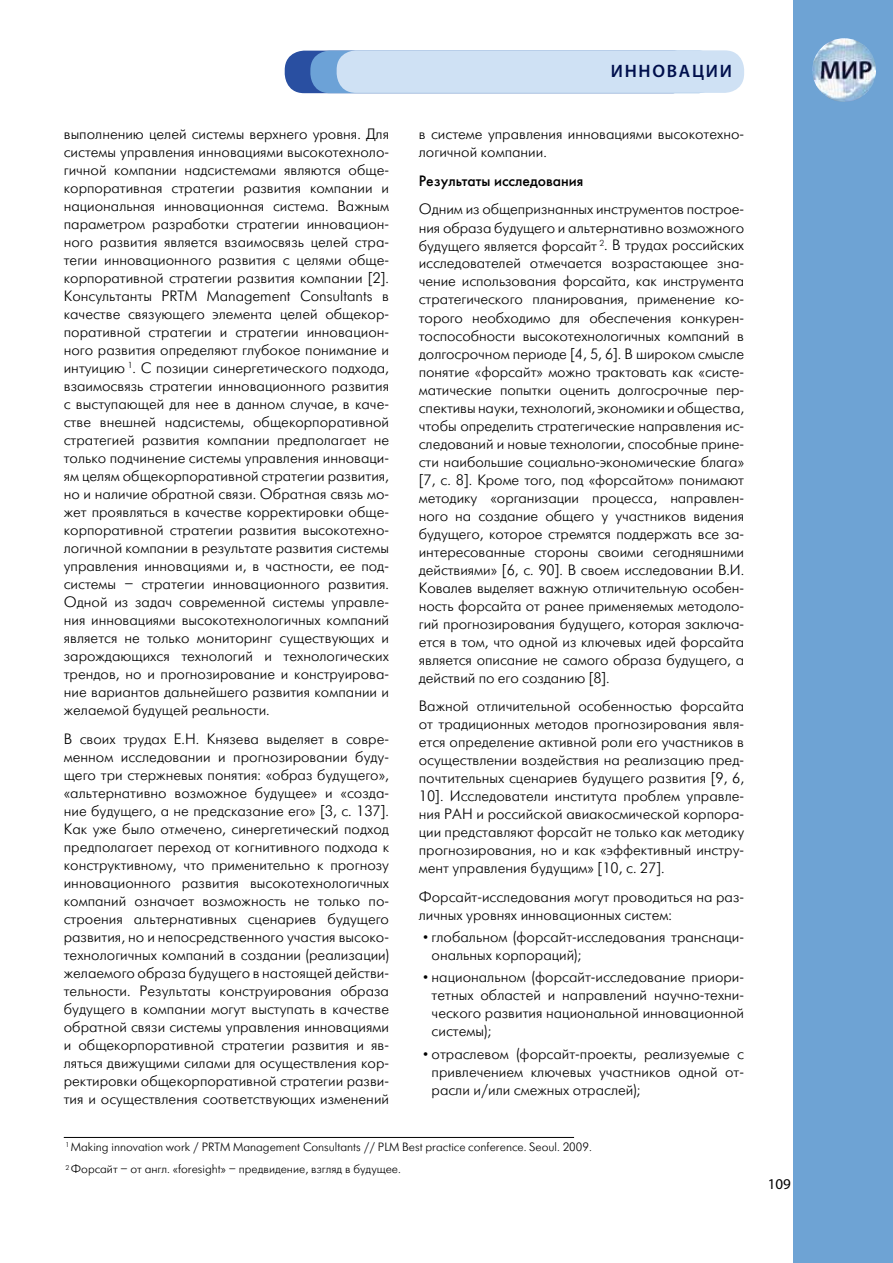
<style>
.page{position:relative;width:893px;height:1263px;background:#fff}
.page>*{position:absolute;margin:0;border:0;box-sizing:border-box;transform-origin:0 0}
.t1{font:600 18px "Myriad Pro";letter-spacing:.095em;color:#000f4c}
.t2{font:15px/18px "Futuris Light C";color:#000;text-align:justify}
.t3{font:15px "Futuris C";color:#000}
.t4{font:15px "Myriad Pro";color:#000}
.t5{font:12px/23px "Futuris Light C";color:#000}
</style>
<div class="page">
<div style="left:794px;top:0;width:99px;height:1263px;background:#6ea3d4"></div>
<img style="left:812px;top:38px;width:64px;height:64px;border-radius:32px">
<div style="left:285px;top:51px;width:407px;height:42px;background:#294fa1;border-radius:19px"></div>
<div style="left:310px;top:51px;width:408px;height:42px;background:#6ca2d7;border-radius:19px"></div>
<div style="left:337px;top:50px;width:407px;height:43px;background:#cfe1f4;border-radius:19px"></div>
<hr style="left:64px;top:1137px;width:510px;height:1px;background:#000">
<p class="t2" style="left:64px;top:125px;width:327px">выполнению целей системы верхнего уровня. Для системы управления инновациями высокотехноло&shy;гичной компании надсистемами являются обще&shy;корпоративная стратегии развития компании и национальная инновационная система. Важным параметром разработки стратегии инновацион&shy;ного развития является взаимосвязь целей стра&shy;тегии инновационного развития с целями обще&shy;корпоративной стратегии развития компании [2].<br>Консультанты PRTM Management Consultants в качестве связующего элемента целей общекор&shy;поративной стратегии и стратегии инновацион&shy;ного развития определяют глубокое понимание и интуицию <sup>1</sup>. С позиции синергетического подхода, взаимосвязь стратегии инновационного развития с выступающей для нее в данном случае, в каче&shy;стве внешней надсистемы, общекорпоративной стратегией развития компании предполагает не только подчинение системы управления инноваци&shy;ям целям общекорпоративной стратегии развития, но и наличие обратной связи. Обратная связь мо&shy;жет проявляться в качестве корректировки обще&shy;корпоративной стратегии развития высокотехно&shy;логичной компании в результате развития системы управления инновациями и, в частности, ее под&shy;системы – стратегии инновационного развития.<br>Одной из задач современной системы управле&shy;ния инновациями высокотехнологичных компаний является не только мониторинг существующих и зарождающихся технологий и технологических трендов, но и прогнозирование и конструирова&shy;ние вариантов дальнейшего развития компании и желаемой будущей реальности.</p>
<p class="t2" style="left:64px;top:730px;width:327px">В своих трудах Е.Н. Князева выделяет в совре&shy;менном исследовании и прогнозировании буду&shy;щего три стержневых понятия: «образ будущего», «альтернативно возможное будущее» и «созда&shy;ние будущего, а не предсказание его» [3, с. 137].<br>Как уже было отмечено, синергетический подход предполагает переход от когнитивного подхода к конструктивному, что применительно к прогнозу инновационного развития высокотехнологичных компаний означает возможность не только по&shy;строения альтернативных сценариев будущего развития, но и непосредственного участия высоко&shy;технологичных компаний в создании (реализации) желаемого образа будущего в настоящей действи&shy;тельности. Результаты конструирования образа будущего в компании могут выступать в качестве обратной связи системы управления инновациями и общекорпоративной стратегии развития и яв&shy;ляться движущими силами для осуществления кор&shy;ректировки общекорпоративной стратегии разви&shy;тия и осуществления соответствующих изменений</p>
<p class="t1" style="left:611px;top:59px;width:122px">инновации</p>
<p class="t2" style="left:419px;top:125px;width:327px">в системе управления инновациями высокотехно&shy;логичной компании.</p>
<p class="t3" style="left:419px;top:172px;width:166px">Результаты исследования</p>
<p class="t2" style="left:419px;top:201px;width:327px">Одним из общепризнанных инструментов построе&shy;ния образа будущего и альтернативно возможного будущего является форсайт <sup>2</sup>. В трудах российских исследователей отмечается возрастающее зна&shy;чение использования форсайта, как инструмента стратегического планирования, применение ко&shy;торого необходимо для обеспечения конкурен&shy;тоспособности высокотехнологичных компаний в долгосрочном периоде [4, 5, 6]. В широком смысле понятие «форсайт» можно трактовать как «систе&shy;матические попытки оценить долгосрочные пер&shy;спективы науки, технологий, экономики и общества, чтобы определить стратегические направления ис&shy;следований и новые технологии, способные прине&shy;сти наибольшие социально-экономические блага» [7, с. 8]. Кроме того, под «форсайтом» понимают методику «организации процесса, направлен&shy;ного на создание общего у участников видения будущего, которое стремятся поддержать все за&shy;интересованные стороны своими сегодняшними действиями» [6, с. 90]. В своем исследовании В.И.<br>Ковалев выделяет важную отличительную особен&shy;ность форсайта от ранее применяемых методоло&shy;гий прогнозирования будущего, которая заключа&shy;ется в том, что одной из ключевых идей форсайта является описание не самого образа будущего, а действий по его созданию [8].</p>
<p class="t2" style="left:419px;top:697px;width:327px">Важной отличительной особенностью форсайта от традиционных методов прогнозирования явля&shy;ется определение активной роли его участников в осуществлении воздействия на реализацию пред&shy;почтительных сценариев будущего развития [9, 6, 10]. Исследователи института проблем управле&shy;ния РАН и российской авиакосмической корпора&shy;ции представляют форсайт не только как методику прогнозирования, но и как «эффективный инстру&shy;мент управления будущим» [10, с. 27].</p>
<p class="t2" style="left:419px;top:888px;width:327px">Форсайт-исследования могут проводиться на раз&shy;личных уровнях инновационных систем:</p>
<p class="t2" style="left:432px;top:928px;width:314px;text-indent:-9px">• глобальном (форсайт-исследования транснаци&shy;ональных корпораций);</p>
<p class="t2" style="left:432px;top:969px;width:314px;text-indent:-9px">• национальном (форсайт-исследование приори&shy;тетных областей и направлений научно-техни&shy;ческого развития национальной инновационной системы);</p>
<p class="t2" style="left:432px;top:1045px;width:314px;text-indent:-9px">• отраслевом (форсайт-проекты, реализуемые с привлечением ключевых участников одной от&shy;расли и/или смежных отраслей);</p>
<p class="t5" style="left:65px;top:1135px;width:528px"><sup>1</sup> Making innovation work / PRTM Management Consultants // PLM Best practice conference. Seoul. 2009.<br><sup>2</sup> Форсайт – от англ. «foresight» – предвидение, взгляд в будущее.</p>
<p class="t4" style="left:768px;top:1175px;width:25px">109</p>
</div>
